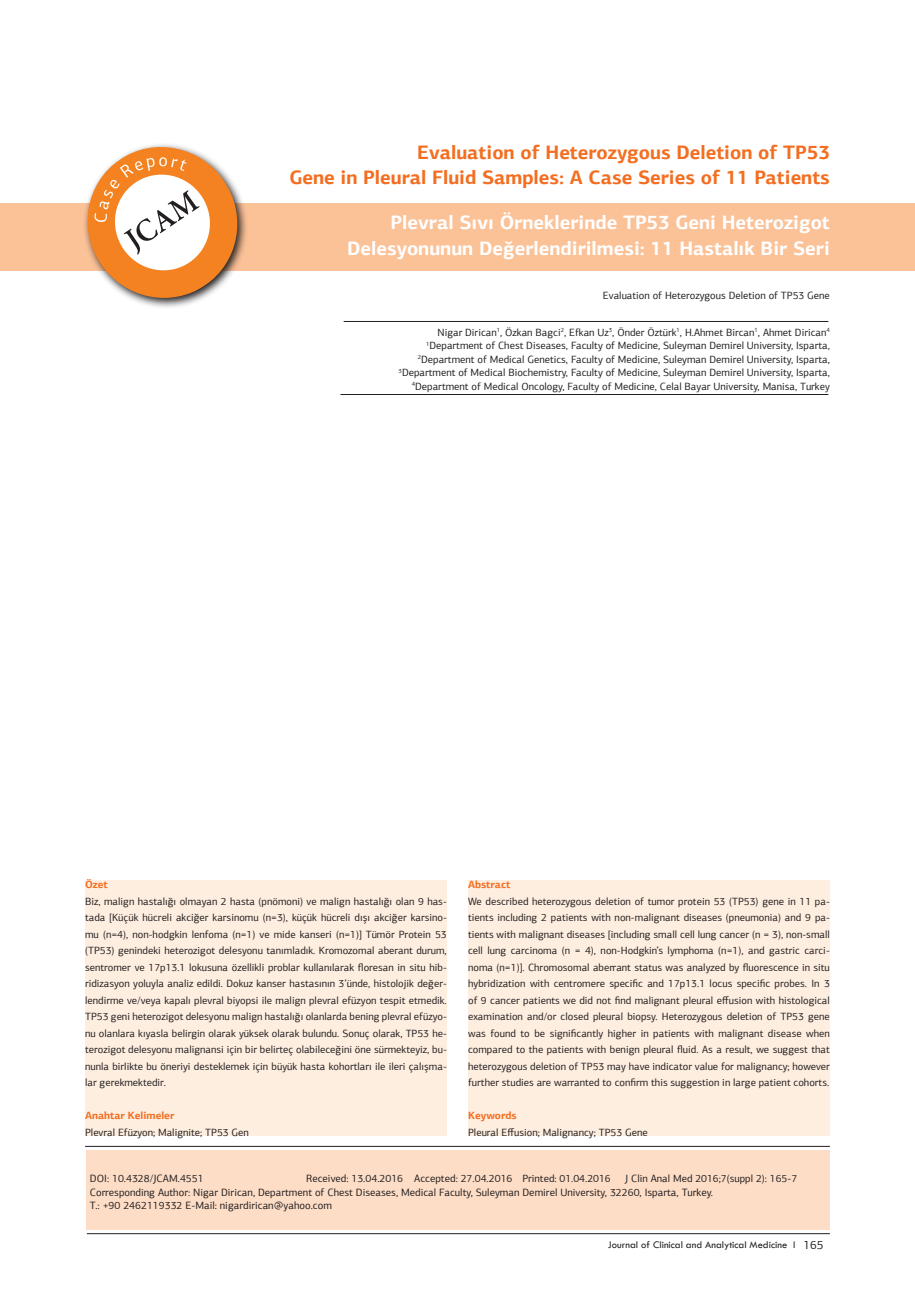
<style>
.page{position:relative;width:915px;height:1306px;background:#fff}
.page>*{position:absolute;margin:0;border:0;box-sizing:border-box;transform-origin:0 0}
.t1{font:700 19.5px/25.5px "PF Agora Sans Pro";color:#fff;text-align:right}
.t2{font:700 19.5px/25.5px "PF Agora Sans Pro";color:#f36e21;text-align:right}
.t3{font:10.65px/13.6px "PF Agora Sans Pro";color:#231f20}
.t4{font:10.5px/16.5px "PF Agora Sans Pro";color:#231f20;text-align:justify}
.t5{font:10.5px "Tw Cen";color:#231f20}
.t6{font:700 10.5px "PF Agora Sans Pro";color:#f36e21}
.s1{font-size:10.5px}
.s2{font-family:"PF Agora Sans Pro";font-size:12px}
</style>
<div class="page">
<div style="left:87px;top:1150px;width:742px;height:79px;background:#fdddc6"></div>
<div style="left:0;top:203px;width:914px;height:67px;background:#fbc197"></div>
<hr style="left:85px;top:1146px;width:744px;height:1px;background:#231f20">
<hr style="left:343px;top:321px;width:485px;height:1px;background:#231f20">
<hr style="left:340px;top:394px;width:488px;height:1px;background:#231f20">
<svg style="left:77px;top:144px;width:170px;height:164px"></svg>
<div style="left:85px;top:880px;width:361px;height:255px;background:#feeee0"></div>
<div style="left:468px;top:880px;width:361px;height:255px;background:#feeee0"></div>
<hr style="left:87px;top:1233px;width:742px;height:1px;background:#231f20">
<h1 class="t2" style="left:289px;top:139px;width:541px">Evaluation of Heterozygous Deletion of TP53<br>Gene in Pleural Fluid Samples: A Case Series of 11 Patients</h1>
<h1 class="t1" style="left:347px;top:210px;width:484px">Plevral Sıvı Örneklerinde TP53 Geni Heterozigot<br>Delesyonunun Değerlendirilmesi: 11 Hastalık Bir Seri</h1>
<p class="t4" style="left:602px;top:287px;width:228px">Evaluation of Heterozygous Deletion of TP53 Gene</p>
<p class="t4" style="left:398px;top:325px;width:432px;line-height:13.5px;text-align:right">Nigar Dirican<sup>1</sup>, Özkan Bagci<sup>2</sup>, Efkan Uz<sup>3</sup>, Önder Öztürk<sup>1</sup>, H.Ahmet Bircan<sup>1</sup>, Ahmet Dirican<sup>4<br>1</sup>Department of Chest Diseases, Faculty of Medicine, Suleyman Demirel University, Isparta, <sup>2</sup>Department of Medical Genetics, Faculty of Medicine, Suleyman Demirel University, Isparta, <sup>3</sup>Department of Medical Biochemistry, Faculty of Medicine, Suleyman Demirel University, Isparta, <sup>4</sup>Department of Medical Oncology, Faculty of Medicine, Celal Bayar University, Manisa, Turkey</p>
<p class="t6" style="left:85px;top:878px;width:24px">Özet</p>
<p class="t4" style="left:85px;top:893px;width:363px">Biz, malign hastalığı olmayan 2 hasta (pnömoni) ve malign hastalığı olan 9 has&shy;tada [Küçük hücreli akciğer karsinomu (n=3), küçük hücreli dışı akciğer karsino&shy;mu (n=4), non-hodgkin lenfoma (n=1) ve mide kanseri (n=1)] Tümör Protein 53 (TP53) genindeki heterozigot delesyonu tanımladık. Kromozomal aberant durum, sentromer ve 17p13.1 lokusuna özellikli problar kullanılarak floresan in situ hib&shy;ridizasyon yoluyla analiz edildi. Dokuz kanser hastasının 3’ünde, histolojik değer&shy;lendirme ve/veya kapalı plevral biyopsi ile malign plevral efüzyon tespit etmedik.<br>TP53 geni heterozigot delesyonu malign hastalığı olanlarda bening plevral efüzyo&shy;nu olanlara kıyasla belirgin olarak yüksek olarak bulundu. Sonuç olarak, TP53 he&shy;terozigot delesyonu malignansi için bir belirteç olabileceğini öne sürmekteyiz, bu&shy;nunla birlikte bu öneriyi desteklemek için büyük hasta kohortları ile ileri çalışma&shy;lar gerekmektedir.</p>
<p class="t6" style="left:85px;top:1109px;width:91px">Anahtar Kelimeler</p>
<p class="t4" style="left:85px;top:1123px;width:165px">Plevral Efüzyon; Malignite; TP53 Gen</p>
<p class="t6" style="left:468px;top:878px;width:44px">Abstract</p>
<p class="t4" style="left:468px;top:893px;width:363px">We described heterozygous deletion of tumor protein 53 (TP53) gene in 11 pa&shy;tients including 2 patients with non-malignant diseases (pneumonia) and 9 pa&shy;tients with malignant diseases [including small cell lung cancer (n = 3), non-small cell lung carcinoma (n = 4), non-Hodgkin’s lymphoma (n=1), and gastric carci&shy;noma (n=1)]. Chromosomal aberrant status was analyzed by fluorescence in situ hybridization with centromere specific and 17p13.1 locus specific probes. In 3 of 9 cancer patients we did not find malignant pleural effusion with histological examination and/or closed pleural biopsy. Heterozygous deletion of TP53 gene was found to be significantly higher in patients with malignant disease when compared to the patients with benign pleural fluid. As a result, we suggest that heterozygous deletion of TP53 may have indicator value for malignancy; however further studies are warranted to confirm this suggestion in large patient cohorts.</p>
<p class="t6" style="left:468px;top:1109px;width:50px">Keywords</p>
<p class="t4" style="left:468px;top:1123px;width:181px">Pleural Effusion; Malignancy; TP53 Gene</p>
<p class="t3" style="left:90px;top:1171px;width:115px">DOI: 10.4328/JCAM.4551</p>
<p class="t3" style="left:306px;top:1171px;width:306px">Received: 13.04.2016 Accepted: 27.04.2016 <span class="s1">Printed: 01.04.2016</span></p>
<p class="t4" style="left:625px;top:1170px;width:173px">J Clin Anal Med 2016;7(suppl 2): 165-7</p>
<p class="t3" style="left:90px;top:1185px;width:624px">Corresponding Author: Nigar Dirican, Department of Chest Diseases, Medical Faculty, Suleyman Demirel University, 32260, Isparta, Turkey.<br>T.: +90 2462119332 E-Mail: nigardirican@yahoo.com</p>
<p class="t5" style="left:607px;top:1237px;width:217px">Journal of Clinical and Analytical Medicine I <span class="s2">165</span></p>
</div>
